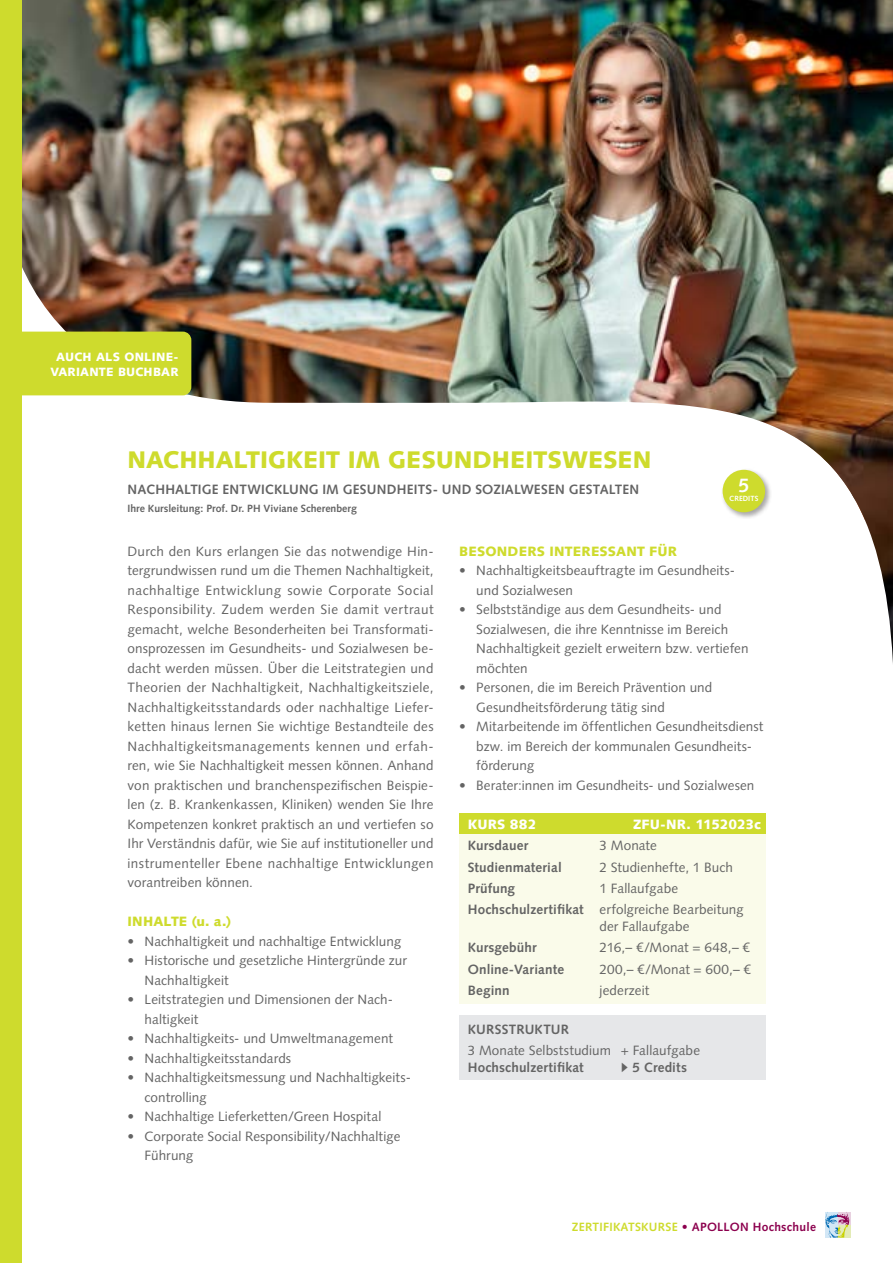
<style>
.page{position:relative;width:893px;height:1263px;background:#fff}
.page>*{position:absolute;margin:0;border:0;box-sizing:border-box;transform-origin:0 0}
.SP2021_ZK_HeadKurs{font:900 24px "Syntax LT Std";color:#cedb2d}
.SP2021_CPKreise_Zahl{font:700 19.5px "Syntax LT Std";color:#fff}
.SP2021_ZK_Text_9pt_B{font:13.5px/19.5px "Syntax LT Std";letter-spacing:.005em;color:#646464}
.SP2021_ZK_Tab_Infos{font:13.5px/16.5px "Syntax LT Std";letter-spacing:.005em;color:#646464}
.SP2021_ZK_Tab_Infos-2{font:700 13.5px "Syntax LT Std";letter-spacing:.01em;color:#646464}
.SP2021_ZK_Subline{font:700 13.5px "Syntax LT Std";letter-spacing:.015em;color:#646464}
.SP2021_ZK_Struktur_T{font:13.5px/16.5px "Syntax LT Std";letter-spacing:.005em;color:#646464}
.SP2021_ZK_ZÜ{font:900 13.5px "Syntax LT Std";letter-spacing:.015em;color:#cedb2d}
.SP2021_ZK_Tab_Head{font:900 13.5px "Syntax LT Std";color:#fff}
.SP2021_ZK_Struktur_H{font:700 13.5px "Syntax LT Std";letter-spacing:.015em;color:#646464}
.SP2021_ZK_Struktur_T-2{font:700 13.5px "Syntax LT Std";letter-spacing:.015em;color:#646464}
.t1{font:700 12px "Syntax LT Std";letter-spacing:.025em;color:#8c004e}
.t2{font:900 12px/15px "Syntax LT Std";letter-spacing:.02em;color:#fff;text-align:center}
.SP2021_ZK_KLName{font:700 10.5px "Syntax LT Std";color:#646464}
.SP2021_CP_Kreise{font:700 7.5px "Syntax LT Std";letter-spacing:.01em;color:#fff}
.s1{font-weight:700}
.s2{font-family:"Arial";font-weight:400}
.s3{color:#cedb2d}
.s4{font-weight:400}
</style>
<div class="page">
<div style="left:838px;top:1225px;width:12px;height:12px;background:#e3ebb6"></div>
<svg style="left:849px;top:1212px;width:1px;height:13px"></svg>
<svg style="left:825px;top:1212px;width:24px;height:25px"></svg>
<div style="left:459px;top:813px;width:306px;height:21px;background:#cedb2d"></div>
<div style="left:459px;top:834px;width:306px;height:25px;background:#fafbea"></div>
<div style="left:459px;top:856px;width:306px;height:24px;background:#fafbea"></div>
<div style="left:459px;top:877px;width:306px;height:24px;background:#fafbea"></div>
<div style="left:459px;top:899px;width:306px;height:40px;background:#fafbea"></div>
<div style="left:459px;top:936px;width:306px;height:25px;background:#fafbea"></div>
<div style="left:459px;top:958px;width:306px;height:24px;background:#fafbea"></div>
<div style="left:459px;top:979px;width:306px;height:24px;background:#fafbea"></div>
<div style="left:459px;top:1015px;width:306px;height:24px;background:#e6e7e9"></div>
<div style="left:459px;top:1039px;width:306px;height:41px;background:#e6e7e9"></div>
<img style="left:21px;top:0;width:872px;height:520px">
<img style="left:745px;top:416px;width:148px;height:248px">
<div style="left:21px;top:332px;width:170px;height:63px;background:#cedb2d"></div>
<div style="left:0;top:0;width:21px;height:1263px;background:#cedb2d"></div>
<p class="t2" style="left:50px;top:349px;width:130px">AUCH ALS ONLINE-<br>VARIANTE BUCHBAR</p>
<p class="SP2021_ZK_HeadKurs" style="left:128px;top:445px;width:525px">NACHHALTIGKEIT IM GESUNDHEITSWESEN</p>
<p class="SP2021_ZK_Subline" style="left:128px;top:482px;width:513px">NACHHALTIGE ENTWICKLUNG IM GESUNDHEITS- UND SOZIALWESEN GESTALTEN</p>
<p class="SP2021_ZK_KLName" style="left:128px;top:503px;width:231px">Ihre Kursleitung: Prof. Dr. PH Viviane Scherenberg</p>
<p class="SP2021_CPKreise_Zahl" style="left:738px;top:474px;width:12px">5</p>
<p class="SP2021_CP_Kreise" style="left:729px;top:494px;width:31px">CREDITS</p>
<p class="SP2021_ZK_Text_9pt_B" style="left:128px;top:541px;width:308px;text-align:justify">Durch den Kurs erlangen Sie das notwendige Hin&shy;tergrundwissen rund um die Themen Nachhaltigkeit, nachhaltige Entwicklung sowie Corporate Social Responsibility. Zudem werden Sie damit vertraut gemacht, welche Besonderheiten bei Transformati&shy;onsprozessen im Gesundheits- und Sozialwesen be&shy;dacht werden müssen. Über die Leitstrategien und Theorien der Nachhaltigkeit, Nachhaltigkeitsziele, Nachhaltigkeitsstandards oder nachhaltige Liefer&shy;ketten hinaus lernen Sie wichtige Bestandteile des Nachhaltigkeitsmanagements kennen und erfah&shy;ren, wie Sie Nachhaltigkeit messen können. Anhand von praktischen und branchenspezifischen Beispie&shy;len (z. B. Krankenkassen, Kliniken) wenden Sie Ihre Kompetenzen konkret praktisch an und vertiefen so Ihr Verständnis dafür, wie Sie auf institutioneller und instrumenteller Ebene nachhaltige Entwicklungen vorantreiben können.</p>
<p class="SP2021_ZK_ZÜ" style="left:128px;top:914px;width:105px">INHALTE (u. a.)</p>
<p class="SP2021_ZK_Text_9pt_B" style="left:128px;top:931px;width:275px">• Nachhaltigkeit und nachhaltige Entwicklung</p>
<p class="SP2021_ZK_Text_9pt_B" style="left:145px;top:951px;width:264px;text-indent:-17px">• Historische und gesetzliche Hintergründe zur<br>Nachhaltigkeit</p>
<p class="SP2021_ZK_Text_9pt_B" style="left:145px;top:990px;width:248px;text-indent:-17px">• Leitstrategien und Dimensionen der Nach&shy;haltigkeit</p>
<p class="SP2021_ZK_Text_9pt_B" style="left:128px;top:1029px;width:267px">• Nachhaltigkeits- und Umweltmanagement</p>
<p class="SP2021_ZK_Text_9pt_B" style="left:128px;top:1048px;width:165px">• Nachhaltigkeitsstandards</p>
<p class="SP2021_ZK_Text_9pt_B" style="left:145px;top:1068px;width:266px;text-indent:-17px">• Nachhaltigkeitsmessung und Nachhaltigkeits&shy;controlling</p>
<p class="SP2021_ZK_Text_9pt_B" style="left:128px;top:1107px;width:255px">• Nachhaltige Lieferketten/Green Hospital</p>
<p class="SP2021_ZK_Text_9pt_B" style="left:145px;top:1126px;width:257px;text-indent:-17px">• Corporate Social Responsibility/Nachhaltige<br>Führung</p>
<p class="SP2021_ZK_ZÜ" style="left:459px;top:543px;width:219px">BESONDERS INTERESSANT FÜR</p>
<p class="SP2021_ZK_Text_9pt_B" style="left:476px;top:561px;width:260px;text-indent:-17px">• Nachhaltigkeitsbeauftragte im Gesundheits&shy;und Sozialwesen</p>
<p class="SP2021_ZK_Text_9pt_B" style="left:476px;top:600px;width:274px;text-indent:-17px">• Selbstständige aus dem Gesundheits- und Sozialwesen, die ihre Kenntnisse im Bereich Nachhaltigkeit gezielt erweitern bzw. vertiefen möchten</p>
<p class="SP2021_ZK_Text_9pt_B" style="left:476px;top:678px;width:238px;text-indent:-17px">• Personen, die im Bereich Prävention und<br>Gesundheitsförderung tätig sind</p>
<p class="SP2021_ZK_Text_9pt_B" style="left:476px;top:717px;width:289px;text-indent:-17px">• Mitarbeitende im öffentlichen Gesundheitsdienst bzw. im Bereich der kommunalen Gesundheits&shy;förderung</p>
<p class="SP2021_ZK_Text_9pt_B" style="left:459px;top:775px;width:297px">• Berater:innen im Gesundheits- und Sozialwesen</p>
<p class="SP2021_ZK_Tab_Head" style="left:468px;top:816px;width:70px">KURS 882</p>
<p class="SP2021_ZK_Tab_Head" style="left:633px;top:816px;width:130px">ZFU-NR. 1152023c</p>
<p class="SP2021_ZK_Tab_Infos-2" style="left:468px;top:838px;width:62px">Kursdauer</p>
<p class="SP2021_ZK_Tab_Infos" style="left:600px;top:837px;width:59px">3 Monate</p>
<p class="SP2021_ZK_Tab_Infos-2" style="left:468px;top:859px;width:95px">Studienmaterial</p>
<p class="SP2021_ZK_Tab_Infos" style="left:600px;top:859px;width:135px">2 Studienhefte, 1 Buch</p>
<p class="SP2021_ZK_Tab_Infos-2" style="left:468px;top:880px;width:49px">Prüfung</p>
<p class="SP2021_ZK_Tab_Infos" style="left:600px;top:880px;width:80px">1 Fallaufgabe</p>
<p class="SP2021_ZK_Tab_Infos" style="left:600px;top:901px;width:146px;text-indent:-132px"><span class="s1">Hochschulzertifikat</span> erfolgreiche Bearbeitung der Fallaufgabe</p>
<p class="SP2021_ZK_Tab_Infos-2" style="left:468px;top:940px;width:70px">Kursgebühr</p>
<p class="SP2021_ZK_Tab_Infos" style="left:600px;top:939px;width:152px">216,– €/Monat = 648,– €</p>
<p class="SP2021_ZK_Tab_Infos-2" style="left:468px;top:961px;width:98px">Online-Variante</p>
<p class="SP2021_ZK_Tab_Infos" style="left:600px;top:961px;width:153px">200,– €/Monat = 600,– €</p>
<p class="SP2021_ZK_Tab_Infos-2" style="left:468px;top:982px;width:43px">Beginn</p>
<p class="SP2021_ZK_Tab_Infos" style="left:600px;top:982px;width:51px">jederzeit</p>
<p class="SP2021_ZK_Struktur_H" style="left:468px;top:1021px;width:103px">KURSSTRUKTUR</p>
<p class="SP2021_ZK_Struktur_T" style="left:468px;top:1042px;width:234px">3 Monate Selbststudium + Fallaufgabe<br><span class="s1">Hochschulzertifikat</span></p>
<p class="SP2021_ZK_Struktur_T-2" style="left:621px;top:1059px;width:68px"><span class="s2">►</span> 5 Credits</p>
<p class="t1" style="left:572px;top:1220px;width:246px"><span class="s3">ZERTIFIKATSKURSE</span> <span class="s4">•</span> APOLLON Hochschule</p>
</div>
